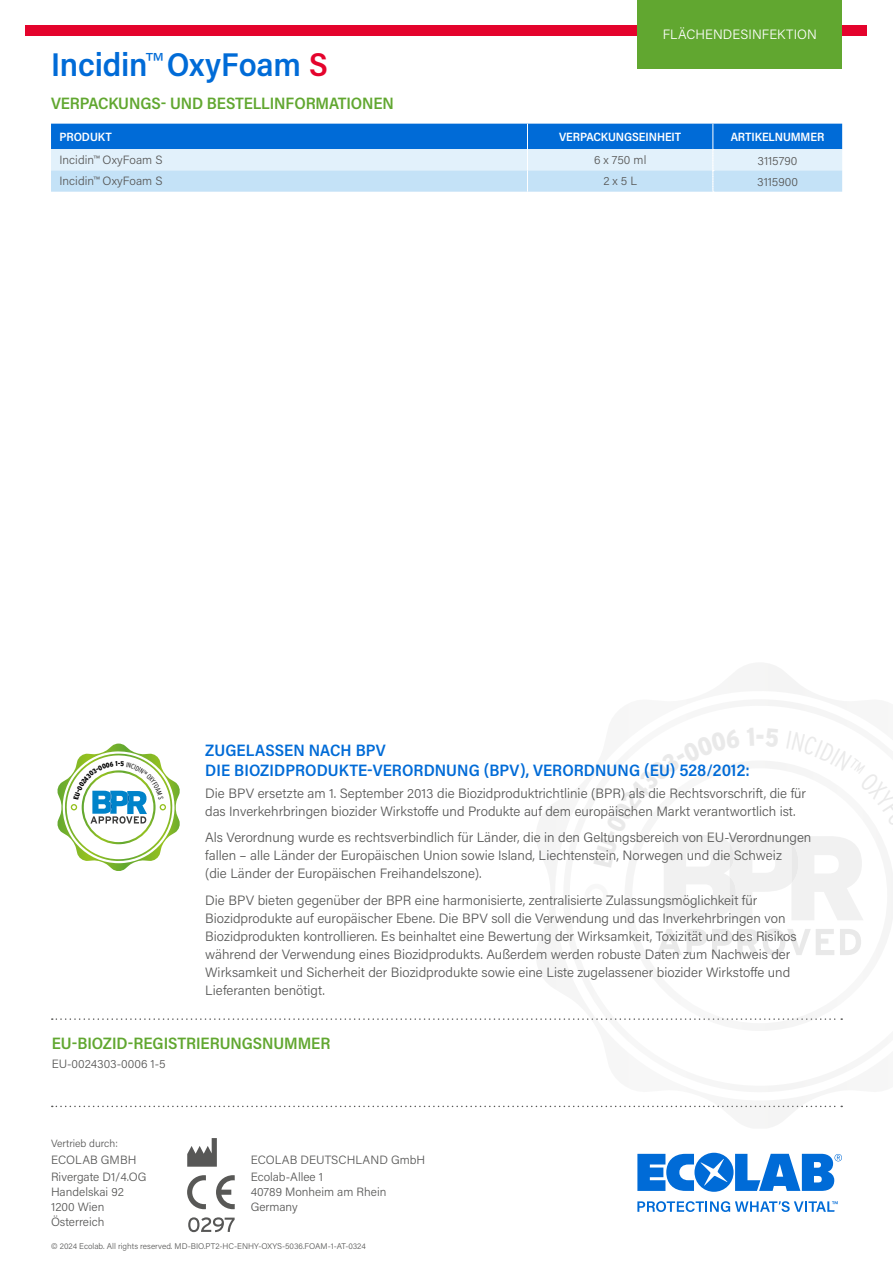
<style>
.page{position:relative;width:893px;height:1263px;background:#fff}
.page>*{position:absolute;margin:0;border:0;box-sizing:border-box;transform-origin:0 0}
.t1{font:600 33px "Acumin Pro Semi Cond";letter-spacing:-.005em;color:#006bd7}
.t2{font:600 16.5px/19.8px "Acumin Pro Semi Cond";letter-spacing:.005em;color:#006bd7}
.t3{font:600 16.5px "Acumin Pro Semi Cond";letter-spacing:-.005em;color:#61a730}
.t4{font:300 13.5px/18px "Acumin Pro";color:#575756}
.t5{font:300 13.5px "Acumin Pro";letter-spacing:.01em;color:#fff}
.t6{font:300 12px/15px "Acumin Pro";color:#575756}
.t7{font:600 12px "Acumin Pro Semi Cond";letter-spacing:-.005em;color:#fff}
.t8{font:300 10.5px "Acumin Pro";color:#575756}
.t9{font:300 8.25px "Acumin Pro";color:#575756}
.s1{font-family:"Acumin Pro";font-weight:300}
.s2{color:#e4032c}
</style>
<div class="page">
<svg style="left:52px;top:1106px;width:481px;height:1px"></svg>
<svg style="left:52px;top:1018px;width:481px;height:2px"></svg>
<div style="left:26px;top:26px;width:841px;height:10px;background:#e4032c"></div>
<div style="left:638px;top:0;width:204px;height:68px;background:#61a730"></div>
<svg style="left:216px;top:1175px;width:19px;height:34px"></svg>
<svg style="left:187px;top:1175px;width:19px;height:34px"></svg>
<svg style="left:187px;top:1138px;width:30px;height:29px"></svg>
<svg style="left:188px;top:1217px;width:47px;height:15px"></svg>
<svg style="left:637px;top:1153px;width:205px;height:39px"></svg>
<svg style="left:637px;top:1201px;width:201px;height:11px"></svg>
<svg style="left:51px;top:124px;width:791px;height:68px;background:#85bbec"></svg>
<svg style="left:535px;top:663px;width:308px;height:465px"></svg>
<svg style="left:624px;top:920px;width:268px;height:111px"></svg>
<div style="left:585px;top:884px;width:23px;height:23px;background:#f7f7f7;border-radius:50%"></div>
<div style="left:589px;top:888px;width:14px;height:14px;background:#fff;border-radius:50%"></div>
<svg style="left:657px;top:928px;width:177px;height:27px"></svg>
<svg style="left:840px;top:929px;width:21px;height:26px"></svg>
<svg style="left:594px;top:728px;width:299px;height:192px"></svg>
<svg style="left:57px;top:743px;width:123px;height:128px"></svg>
<p class="t5" style="left:663px;top:25px;width:156px">FLÄCHENDESINFEKTION</p>
<h1 class="t1" style="left:51px;top:41px;width:278px">Incidin<span class="s1">™</span>OxyFoam <span class="s2">S</span></h1>
<p class="t3" style="left:51px;top:92px;width:344px">VERPACKUNGS- UND BESTELLINFORMATIONEN</p>
<p class="t7" style="left:60px;top:128px;width:54px">PRODUKT</p>
<p class="t7" style="left:559px;top:128px;width:124px">VERPACKUNGSEINHEIT</p>
<p class="t7" style="left:731px;top:128px;width:95px">ARTIKELNUMMER</p>
<p class="t6" style="left:60px;top:152px;width:104px">Incidin™ OxyFoam S</p>
<p class="t6" style="left:594px;top:152px;width:54px">6 x 750 ml</p>
<p class="t6" style="left:757px;top:153px;width:41px">3115790</p>
<p class="t6" style="left:60px;top:173px;width:104px">Incidin™ OxyFoam S</p>
<p class="t6" style="left:603px;top:173px;width:35px">2 x 5 L</p>
<p class="t6" style="left:757px;top:174px;width:42px">3115900</p>
<p class="t2" style="left:205px;top:739px;width:546px">ZUGELASSEN NACH BPV<br>DIE BIOZIDPRODUKTE-VERORDNUNG (BPV), VERORDNUNG (EU) 528/2012:</p>
<p class="t4" style="left:205px;top:783px;width:602px">Die BPV ersetzte am 1. September 2013 die Biozidproduktrichtlinie (BPR) als die Rechtsvorschrift, die für das Inverkehrbringen biozider Wirkstoffe und Produkte auf dem europäischen Markt verantwortlich ist.</p>
<p class="t4" style="left:205px;top:828px;width:608px">Als Verordnung wurde es rechtsverbindlich für Länder, die in den Geltungsbereich von EU-Verordnungen fallen – alle Länder der Europäischen Union sowie Island, Liechtenstein, Norwegen und die Schweiz<br>(die Länder der Europäischen Freihandelszone).</p>
<p class="t4" style="left:205px;top:890px;width:593px">Die BPV bieten gegenüber der BPR eine harmonisierte, zentralisierte Zulassungsmöglichkeit für Biozidprodukte auf europäischer Ebene. Die BPV soll die Verwendung und das Inverkehrbringen von Biozidprodukten kontrollieren. Es beinhaltet eine Bewertung der Wirksamkeit, Toxizität und des Risikos während der Verwendung eines Biozidprodukts. Außerdem werden robuste Daten zum Nachweis der Wirksamkeit und Sicherheit der Biozidprodukte sowie eine Liste zugelassener biozider Wirkstoffe und Lieferanten benötigt.</p>
<p class="t3" style="left:52px;top:1031px;width:280px">EU-BIOZID-REGISTRIERUNGSNUMMER</p>
<p class="t6" style="left:52px;top:1056px;width:115px">EU-0024303-0006 1-5</p>
<p class="t8" style="left:51px;top:1136px;width:68px">Vertrieb durch:</p>
<p class="t6" style="left:51px;top:1151px;width:97px;line-height:17.1px">ECOLAB GMBH<br>Rivergate D1/4.OG</p>
<p class="t6" style="left:51px;top:1184px;width:74px">Handelskai 92<br>1200 Wien<br>Österreich</p>
<p class="t6" style="left:251px;top:1151px;width:176px;line-height:17.1px">ECOLAB DEUTSCHLAND GmbH<br>Ecolab-Allee 1</p>
<p class="t6" style="left:251px;top:1184px;width:137px">40789 Monheim am Rhein<br>Germany</p>
<p class="t9" style="left:51px;top:1240px;width:316px">© 2024 Ecolab. All rights reserved. MD-BIO.PT2-HC-ENHY-OXYS-5036.FOAM-1-AT-0324</p>
</div>
